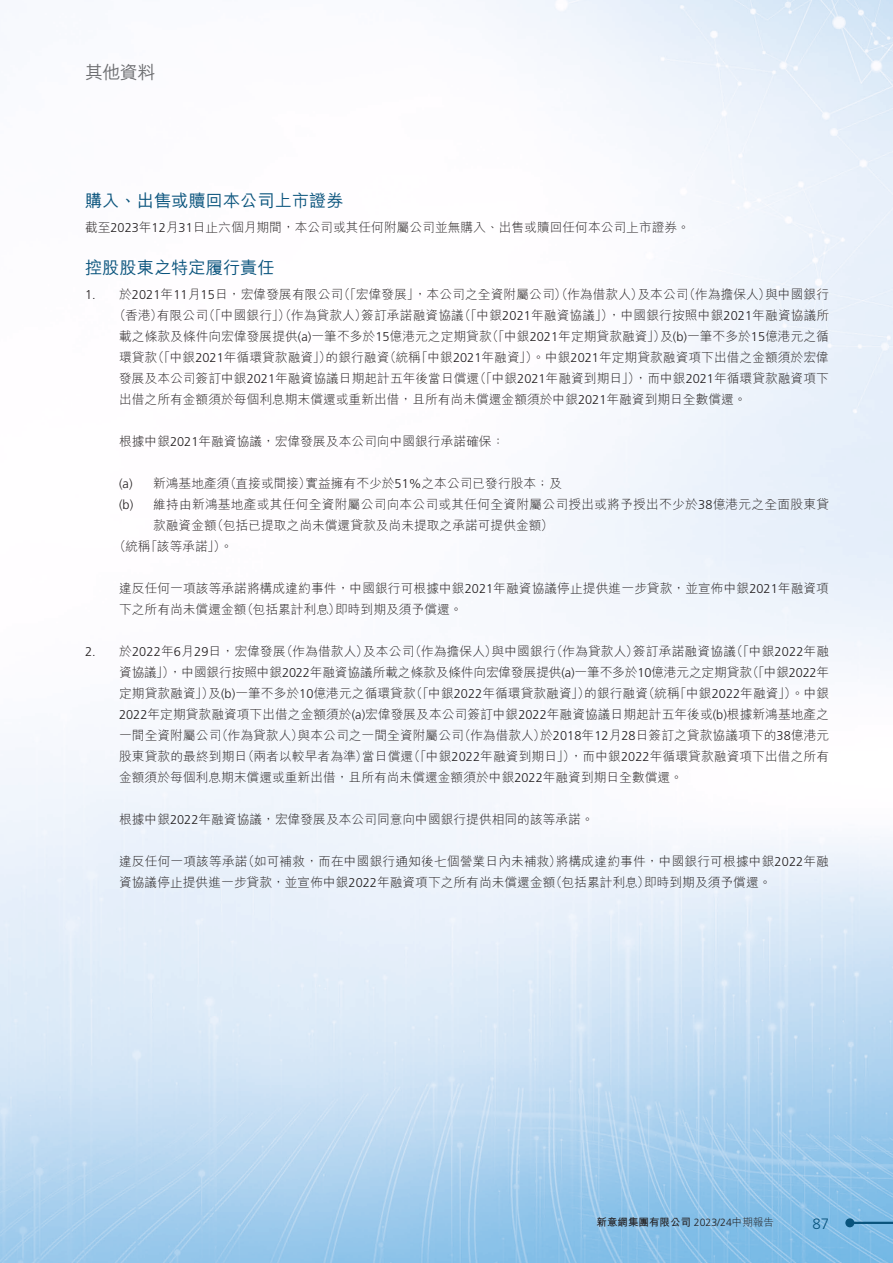
<style>
.page{position:relative;width:893px;height:1263px;background:#fff}
.page>*{position:absolute;margin:0;border:0;box-sizing:border-box;transform-origin:0 0}
.t1{font:500 18px "M Hei HK";color:#6c6d70}
.t2{font:500 17.25px "M Hei HK";color:#0a547d}
.t3{font:300 15px "Frutiger LT Std";color:#0a547d}
.t4{font:300 12.75px/21px "M Hei HK";color:#231f20}
.t5{font:300 12.75px "M Hei HK";letter-spacing:.02em;color:#231f20}
.t6{font:700 10.5px "M Hei HK";color:#231f20}
.s1{font-family:"Frutiger LT Std"}
.s2{font-family:"Frutiger LT Std";font-weight:300}
.s3{font-weight:300}
</style>
<div class="page">
<img style="left:0;top:0;width:893px;height:1263px">
<hr style="left:850px;top:1222px;width:43px;height:2px;background:#0a547d">
<div style="left:845px;top:1218px;width:9px;height:9px;background:#0a547d;border-radius:50%"></div>
<h1 class="t1" style="left:85px;top:59px;width:72px">其他資料</h1>
<h2 class="t2" style="left:85px;top:188px;width:260px">購入、出售或贖回本公司上市證券</h2>
<p class="t4" style="left:85px;top:216px;width:606px">截至<span class="s1">2023</span>年<span class="s1">12</span>月<span class="s1">31</span>日止六個月期間，本公司或其任何附屬公司並無購入、出售或贖回任何本公司上市證券。</p>
<h2 class="t2" style="left:85px;top:255px;width:191px">控股股東之特定履行責任</h2>
<p class="t4" style="left:85px;top:284px;width:746px"><span class="s1">1.</span> 於<span class="s1">2021</span>年<span class="s1">11</span>月<span class="s1">15</span>日，宏偉發展有限公司（「宏偉發展」，本公司之全資附屬公司）（作為借款人）及本公司（作為擔保人）與中國銀行</p>
<p class="t4" style="left:113px;top:305px;width:717px">（香港）有限公司（「中國銀行」）（作為貸款人）簽訂承諾融資協議（「中銀<span class="s1">2021</span>年融資協議」），中國銀行按照中銀<span class="s1">2021</span>年融資協議所</p>
<p class="t4" style="left:119px;top:326px;width:711px">載之條款及條件向宏偉發展提供<span class="s1">(a)</span>一筆不多於<span class="s1">15</span>億港元之定期貸款（「中銀<span class="s1">2021</span>年定期貸款融資」）及<span class="s1">(b)</span>一筆不多於<span class="s1">15</span>億港元之循</p>
<p class="t4" style="left:119px;top:347px;width:711px">環貸款（「中銀<span class="s1">2021</span>年循環貸款融資」）的銀行融資（統稱「中銀<span class="s1">2021</span>年融資」）。中銀<span class="s1">2021</span>年定期貸款融資項下出借之金額須於宏偉</p>
<p class="t4" style="left:119px;top:368px;width:711px">發展及本公司簽訂中銀<span class="s1">2021</span>年融資協議日期起計五年後當日償還（「中銀<span class="s1">2021</span>年融資到期日」），而中銀<span class="s1">2021</span>年循環貸款融資項下</p>
<p class="t4" style="left:119px;top:389px;width:629px">出借之所有金額須於每個利息期末償還或重新出借，且所有尚未償還金額須於中銀<span class="s1">2021</span>年融資到期日全數償還。</p>
<p class="t4" style="left:119px;top:431px;width:387px">根據中銀<span class="s1">2021</span>年融資協議，宏偉發展及本公司向中國銀行承諾確保：</p>
<p class="t4" style="left:119px;top:473px;width:444px"><span class="s1">(a)</span> 新鴻基地產須（直接或間接）實益擁有不少於<span class="s1">51%</span>之本公司已發行股本；及</p>
<p class="t5" style="left:119px;top:496px;width:712px"><span class="s1">(b)</span> 維持由新鴻基地產或其任何全資附屬公司向本公司或其任何全資附屬公司授出或將予授出不少於<span class="s1">38</span>億港元之全面股東貸</p>
<p class="t4" style="left:153px;top:515px;width:402px">款融資金額（包括已提取之尚未償還貸款及尚未提取之承諾可提供金額）</p>
<p class="t4" style="left:113px;top:536px;width:121px">（統稱「該等承諾」）。</p>
<p class="t4" style="left:119px;top:578px;width:711px">違反任何一項該等承諾將構成違約事件，中國銀行可根據中銀<span class="s1">2021</span>年融資協議停止提供進一步貸款，並宣佈中銀<span class="s1">2021</span>年融資項下之所有尚未償還金額（包括累計利息）即時到期及須予償還。</p>
<p class="t4" style="left:119px;top:641px;width:712px;text-align:justify;text-indent:-34px"><span class="s1">2.</span> 於<span class="s1">2022</span>年<span class="s1">6</span>月<span class="s1">29</span>日，宏偉發展（作為借款人）及本公司（作為擔保人）與中國銀行（作為貸款人）簽訂承諾融資協議（「中銀<span class="s1">2022</span>年融資協議」），中國銀行按照中銀<span class="s1">2022</span>年融資協議所載之條款及條件向宏偉發展提供<span class="s1">(a)</span>一筆不多於<span class="s1">10</span>億港元之定期貸款（「中銀<span class="s1">2022</span>年定期貸款融資」）及<span class="s1">(b)</span>一筆不多於<span class="s1">10</span>億港元之循環貸款（「中銀<span class="s1">2022</span>年循環貸款融資」）的銀行融資（統稱「中銀<span class="s1">2022</span>年融資」）。中銀<span class="s1">2022</span>年定期貸款融資項下出借之金額須於<span class="s1">(a)</span>宏偉發展及本公司簽訂中銀<span class="s1">2022</span>年融資協議日期起計五年後或<span class="s1">(b)</span>根據新鴻基地產之一間全資附屬公司（作為貸款人）與本公司之一間全資附屬公司（作為借款人）於<span class="s1">2018</span>年<span class="s1">12</span>月<span class="s1">28</span>日簽訂之貸款協議項下的<span class="s1">38</span>億港元股東貸款的最終到期日（兩者以較早者為準）當日償還（「中銀<span class="s1">2022</span>年融資到期日」），而中銀<span class="s1">2022</span>年循環貸款融資項下出借之所有金額須於每個利息期末償還或重新出借，且所有尚未償還金額須於中銀<span class="s1">2022</span>年融資到期日全數償還。</p>
<p class="t4" style="left:119px;top:809px;width:476px">根據中銀<span class="s1">2022</span>年融資協議，宏偉發展及本公司同意向中國銀行提供相同的該等承諾。</p>
<p class="t4" style="left:119px;top:851px;width:711px">違反任何一項該等承諾（如可補救，而在中國銀行通知後七個營業日內未補救）將構成違約事件，中國銀行可根據中銀<span class="s1">2022</span>年融資協議停止提供進一步貸款，並宣佈中銀<span class="s1">2022</span>年融資項下之所有尚未償還金額（包括累計利息）即時到期及須予償還。</p>
<p class="t6" style="left:596px;top:1214px;width:179px">新意網集團有限公司 <span class="s2">2023/24</span><span class="s3">中期報告</span></p>
<p class="t3" style="left:812px;top:1215px;width:18px">87</p>
</div>
